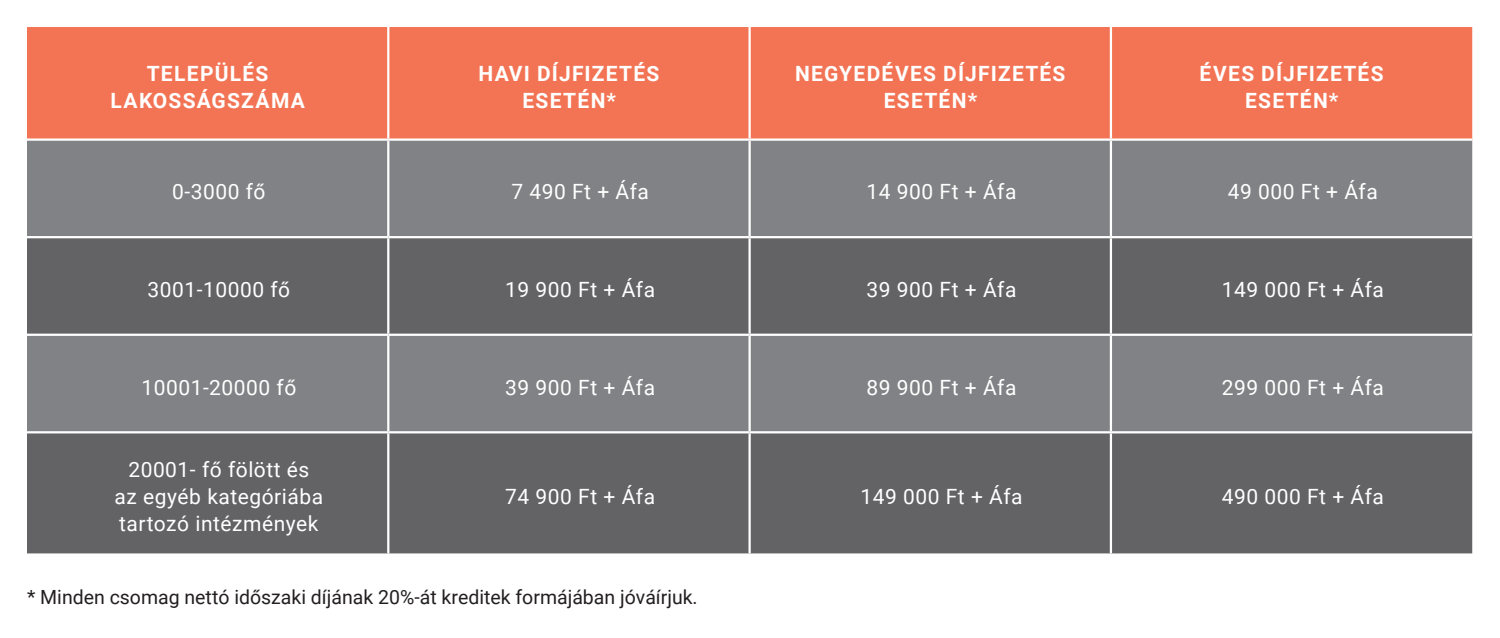
<style>
.page{position:relative;width:1500px;height:638px;background:#fff}
.page>*{position:absolute;margin:0;border:0;box-sizing:border-box;transform-origin:0 0}
.t1{font:21px "Roboto";letter-spacing:.025em;color:#fff}
.t2{font:700 21px/27px "Roboto";letter-spacing:.06em;color:#fff;text-align:center}
.t3{font:19.5px "Roboto";color:#231f20}
</style>
<div class="page">
<div style="left:27px;top:27px;width:1445px;height:111px;background:#f37454"></div>
<div style="left:27px;top:141px;width:1445px;height:95px;background:#808285"></div>
<svg style="left:27px;top:238px;width:1445px;height:315px;background:#6c6c6f"></svg>
<hr style="left:387px;top:27px;width:2px;height:111px;background:#fff">
<hr style="left:748px;top:27px;width:3px;height:111px;background:#fff">
<hr style="left:1110px;top:27px;width:2px;height:111px;background:#fff">
<hr style="left:387px;top:141px;width:2px;height:95px;background:#fff">
<hr style="left:748px;top:141px;width:3px;height:95px;background:#fff">
<hr style="left:1110px;top:141px;width:2px;height:95px;background:#fff">
<hr style="left:387px;top:238px;width:2px;height:95px;background:#fff">
<hr style="left:748px;top:238px;width:3px;height:95px;background:#fff">
<hr style="left:1110px;top:238px;width:2px;height:95px;background:#fff">
<hr style="left:27px;top:333px;width:361px;height:3px;background:#fff">
<hr style="left:388px;top:333px;width:362px;height:3px;background:#fff">
<hr style="left:387px;top:336px;width:2px;height:95px;background:#fff">
<hr style="left:750px;top:333px;width:361px;height:3px;background:#fff">
<hr style="left:748px;top:336px;width:3px;height:95px;background:#fff">
<hr style="left:1111px;top:333px;width:361px;height:3px;background:#fff">
<hr style="left:1110px;top:336px;width:2px;height:95px;background:#fff">
<hr style="left:27px;top:431px;width:361px;height:2px;background:#fff">
<hr style="left:388px;top:431px;width:362px;height:2px;background:#fff">
<hr style="left:387px;top:433px;width:2px;height:120px;background:#fff">
<hr style="left:750px;top:431px;width:361px;height:2px;background:#fff">
<hr style="left:748px;top:433px;width:3px;height:120px;background:#fff">
<hr style="left:1111px;top:431px;width:361px;height:2px;background:#fff">
<hr style="left:1110px;top:433px;width:2px;height:120px;background:#fff">
<p class="t2" style="left:147px;top:59px;width:123px">TELEPÜLÉS</p>
<p class="t2" style="left:110px;top:86px;width:196px">LAKOSSÁGSZÁMA</p>
<p class="t2" style="left:479px;top:59px;width:182px">HAVI DÍJFIZETÉS</p>
<p class="t2" style="left:522px;top:86px;width:95px">ESETÉN*</p>
<p class="t2" style="left:795px;top:59px;width:272px">NEGYEDÉVES DÍJFIZETÉS<br>ESETÉN*</p>
<p class="t2" style="left:1200px;top:59px;width:185px">ÉVES DÍJFIZETÉS</p>
<p class="t2" style="left:1245px;top:86px;width:95px">ESETÉN*</p>
<p class="t1" style="left:172px;top:177px;width:95px">0-3000 fő</p>
<p class="t1" style="left:511px;top:177px;width:139px">7 490 Ft + Áfa</p>
<p class="t1" style="left:867px;top:177px;width:151px">14 900 Ft + Áfa</p>
<p class="t1" style="left:1228px;top:177px;width:151px">49 000 Ft + Áfa</p>
<p class="t1" style="left:148px;top:275px;width:144px">3001-10000 fő</p>
<p class="t1" style="left:505px;top:275px;width:151px">19 900 Ft + Áfa</p>
<p class="t1" style="left:867px;top:275px;width:151px">39 900 Ft + Áfa</p>
<p class="t1" style="left:1222px;top:275px;width:164px">149 000 Ft + Áfa</p>
<p class="t1" style="left:141px;top:372px;width:157px">10001-20000 fő</p>
<p class="t1" style="left:505px;top:372px;width:151px">39 900 Ft + Áfa</p>
<p class="t1" style="left:867px;top:372px;width:151px">89 900 Ft + Áfa</p>
<p class="t1" style="left:1222px;top:372px;width:164px">299 000 Ft + Áfa</p>
<p class="t1" style="left:128px;top:454px;width:183px">20001- fő fölött és</p>
<p class="t1" style="left:115px;top:481px;width:210px">az egyéb kategóriába</p>
<p class="t1" style="left:119px;top:508px;width:201px">tartozó intézmények</p>
<p class="t1" style="left:505px;top:481px;width:151px">74 900 Ft + Áfa</p>
<p class="t1" style="left:860px;top:481px;width:164px">149 000 Ft + Áfa</p>
<p class="t1" style="left:1222px;top:481px;width:164px">490 000 Ft + Áfa</p>
<p class="t3" style="left:27px;top:583px;width:672px">* Minden csomag nettó időszaki díjának 20%-át kreditek formájában jóváírjuk.</p>
</div>
